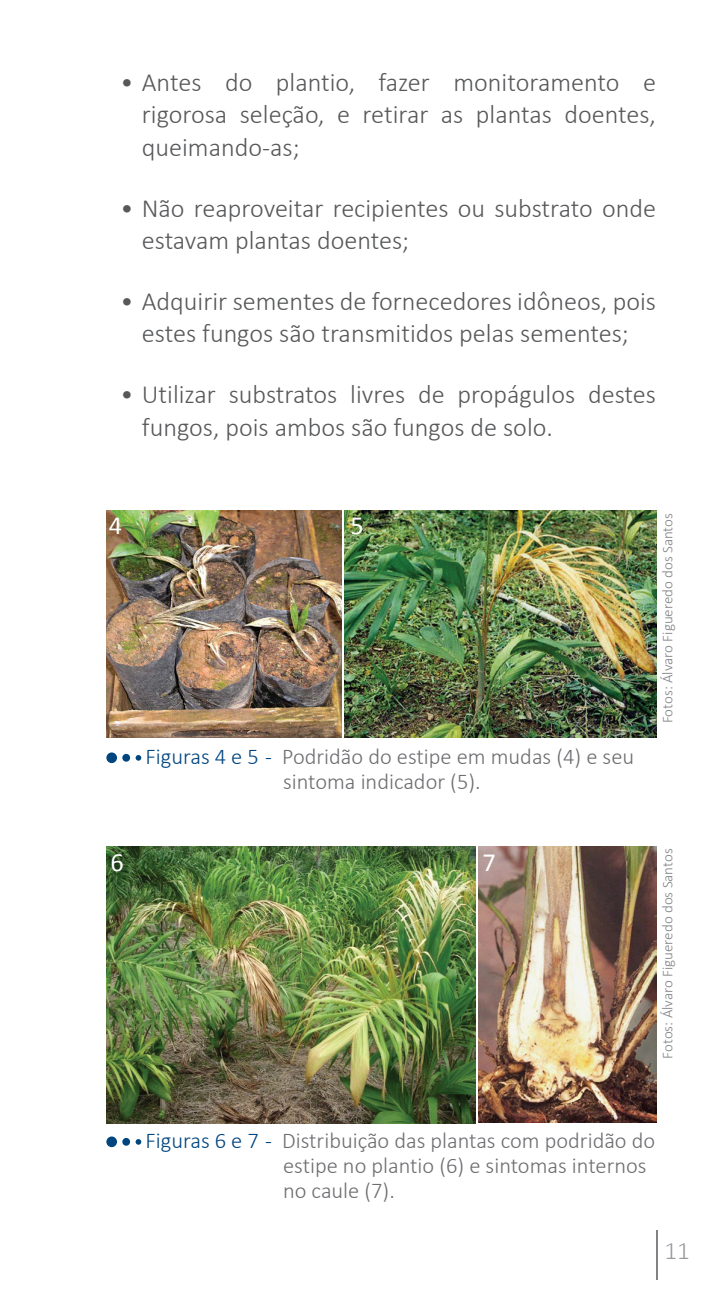
<style>
.page{position:relative;width:727px;height:1312px;background:#fff}
.page>*{position:absolute;margin:0;border:0;box-sizing:border-box;transform-origin:0 0}
.t1{font:300 26.25px/32.5px "Calibri";color:#57585a}
.t2{font:26.25px "Calibri";color:#fff}
.t3{font:300 25px "Calibri";color:#97999c}
.t4{font:300 22.5px/25px "Calibri";color:#6c6d70}
.t5{font:300 15px "Calibri";color:#808285}
.s1{color:#01457f}
</style>
<div class="page">
<hr style="left:656px;top:1229px;width:1px;height:50px;background:#808285">
<img style="left:106px;top:510px;width:236px;height:227px">
<img style="left:344px;top:510px;width:312px;height:227px">
<img style="left:106px;top:846px;width:369px;height:276px">
<img style="left:478px;top:846px;width:177px;height:276px">
<div style="left:106px;top:752px;width:11px;height:11px;background:#01457f;border-radius:50%"></div>
<div style="left:122px;top:753px;width:8px;height:8px;background:#01457f;border-radius:50%"></div>
<svg style="left:135px;top:755px;width:6px;height:5px"></svg>
<div style="left:106px;top:1136px;width:11px;height:10px;background:#01457f;border-radius:50%"></div>
<div style="left:122px;top:1137px;width:8px;height:8px;background:#01457f;border-radius:50%"></div>
<svg style="left:135px;top:1139px;width:6px;height:5px"></svg>
<p class="t1" style="left:142px;top:65px;width:515px;text-align:justify;text-indent:-21px">• Antes do plantio, fazer monitoramento e rigorosa seleção, e retirar as plantas doentes, queimando-as;</p>
<p class="t1" style="left:142px;top:191px;width:515px;text-indent:-21px">• Não reaproveitar recipientes ou substrato onde estavam plantas doentes;</p>
<p class="t1" style="left:120px;top:285px;width:537px;text-align:center">• Adquirir sementes de fornecedores idôneos, pois estes fungos são transmitidos pelas sementes;</p>
<p class="t1" style="left:142px;top:378px;width:515px;text-indent:-21px">• Utilizar substratos livres de propágulos destes fungos, pois ambos são fungos de solo.</p>
<p class="t2" style="left:109px;top:508px;width:15px">4</p>
<p class="t2" style="left:350px;top:508px;width:15px">5</p>
<p class="t5" style="left:657px;top:723px;width:212px;rotate:-90deg">Fotos: Álvaro Figueredo dos Santos</p>
<p class="t4" style="left:283px;top:743px;width:352px;text-indent:-137px"><span class="s1">Figuras 4 e 5 -</span> Podridão do estipe em mudas (4) e seu sintoma indicador (5).</p>
<p class="t2" style="left:110px;top:845px;width:15px">6</p>
<p class="t2" style="left:482px;top:845px;width:15px">7</p>
<p class="t5" style="left:657px;top:1058px;width:212px;rotate:-90deg">Fotos: Álvaro Figueredo dos Santos</p>
<p class="t4" style="left:283px;top:1127px;width:373px;text-indent:-137px"><span class="s1">Figuras 6 e 7 -</span> Distribuição das plantas com podridão do estipe no plantio (6) e sintomas internos no caule (7).</p>
<p class="t3" style="left:664px;top:1234px;width:27px">11</p>
</div>
